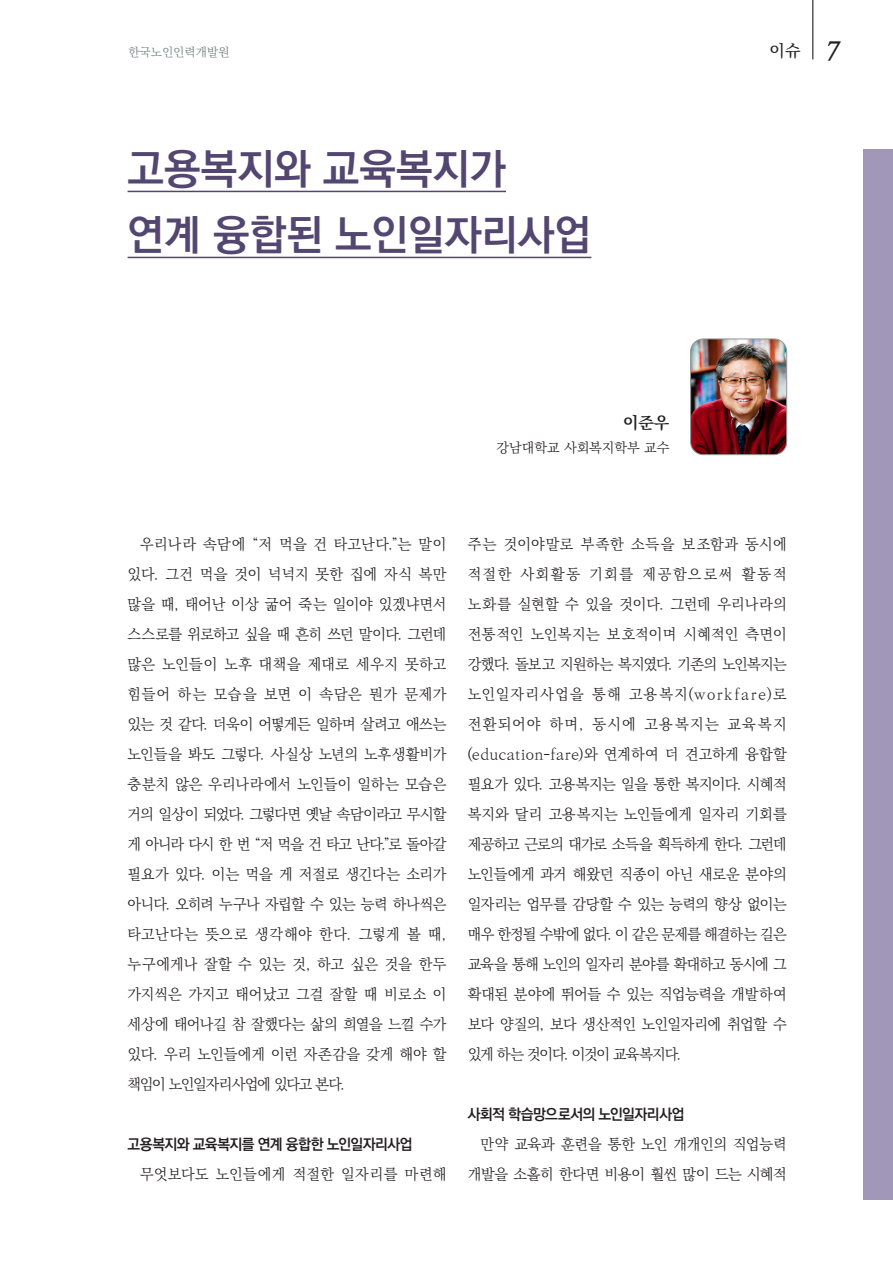
<style>
.page{position:relative;width:893px;height:1263px;background:#fff}
.page>*{position:absolute;margin:0;border:0;box-sizing:border-box;transform-origin:0 0}
.이슈-타이틀{font:42px "Ko Pub World Dotum PB";color:#534771}
.t1{font:16.5px "Ko Pub World Batang PB";color:#231f20}
.t2{font:16.5px "Ko Pub World Batang PM";color:#231f20}
.본문-구분밑단{font:15px/30px "Ko Pub World Batang PL";letter-spacing:-.015em;color:#231f20;text-align:justify}
.본문{font:15px/30px "Ko Pub World Batang PL";letter-spacing:-.025em;color:#231f20;text-align:justify}
.구분본문{font:15px "Ko Pub World Dotum PB";letter-spacing:-.03em;color:#231f20}
.본문-구분밑단-2{font:15px "Ko Pub World Batang PL";letter-spacing:.025em;color:#231f20}
.t3{font:13.5px "Ko Pub World Batang PL";color:#231f20}
.t4{font:12px "Ko Pub World Batang PL";color:#76787b}
.s1{font-family:"Ko Pub World Batang PB";font-style:italic;font-size:24.6px}
</style>
<div class="page">
<div style="left:863px;top:149px;width:30px;height:1050px;background:#a097b9"></div>
<hr style="left:128px;top:191px;width:378px;height:1px;background:#534771">
<hr style="left:128px;top:257px;width:463px;height:1px;background:#534771">
<img style="left:691px;top:339px;width:96px;height:116px">
<div style="left:690px;top:339px;width:97px;height:116px;border:1px solid #939598;border-radius:13px"></div>
<hr style="left:812px;top:0;width:1px;height:59px;background:#231f20">
<p class="t4" style="left:128px;top:43px;width:103px">한국노인인력개발원</p>
<p class="t2" style="left:770px;top:39px;width:78px">이슈 <span class="s1">7</span></p>
<p class="이슈-타이틀" style="left:128px;top:139px;width:380px">고용복지와 교육복지가</p>
<p class="이슈-타이틀" style="left:128px;top:205px;width:465px">연계 융합된 노인일자리사업</p>
<p class="t1" style="left:623px;top:411px;width:48px">이준우</p>
<p class="t3" style="left:497px;top:438px;width:174px">강남대학교 사회복지학부 교수</p>
<p class="본문" style="left:128px;top:529px;width:320px;text-indent:13px">우리나라 속담에 “저 먹을 건 타고난다.”는 말이 있다. 그건 먹을 것이 넉넉지 못한 집에 자식 복만 많을 때, 태어난 이상 굶어 죽는 일이야 있겠냐면서 스스로를 위로하고 싶을 때 흔히 쓰던 말이다. 그런데 많은 노인들이 노후 대책을 제대로 세우지 못하고 힘들어 하는 모습을 보면 이 속담은 뭔가 문제가 있는 것 같다. 더욱이 어떻게든 일하며 살려고 애쓰는 노인들을 봐도 그렇다. 사실상 노년의 노후생활비가 충분치 않은 우리나라에서 노인들이 일하는 모습은 거의 일상이 되었다. 그렇다면 옛날 속담이라고 무시할 게 아니라 다시 한 번 “저 먹을 건 타고 난다.”로 돌아갈 필요가 있다. 이는 먹을 게 저절로 생긴다는 소리가 아니다. 오히려 누구나 자립할 수 있는 능력 하나씩은 타고난다는 뜻으로 생각해야 한다. 그렇게 볼 때, 누구에게나 잘할 수 있는 것, 하고 싶은 것을 한두 가지씩은 가지고 태어났고 그걸 잘할 때 비로소 이 세상에 태어나길 참 잘했다는 삶의 희열을 느낄 수가 있다. 우리 노인들에게 이런 자존감을 갖게 해야 할 책임이 노인일자리사업에 있다고 본다.</p>
<p class="구분본문" style="left:128px;top:1133px;width:287px">고용복지와 교육복지를 연계 융합한 노인일자리사업</p>
<p class="본문-구분밑단-2" style="left:140px;top:1163px;width:308px">무엇보다도 노인들에게 적절한 일자리를 마련해</p>
<p class="본문-구분밑단" style="left:468px;top:529px;width:320px">주는 것이야말로 부족한 소득을 보조함과 동시에 적절한 사회활동 기회를 제공함으로써 활동적 노화를 실현할 수 있을 것이다. 그런데 우리나라의 전통적인 노인복지는 보호적이며 시혜적인 측면이 강했다. 돌보고 지원하는 복지였다. 기존의 노인복지는 노인일자리사업을 통해 고용복지(workfare)로 전환되어야 하며, 동시에 고용복지는 교육복지 (education-fare)와 연계하여 더 견고하게 융합할 필요가 있다. 고용복지는 일을 통한 복지이다. 시혜적 복지와 달리 고용복지는 노인들에게 일자리 기회를 제공하고 근로의 대가로 소득을 획득하게 한다. 그런데 노인들에게 과거 해왔던 직종이 아닌 새로운 분야의 일자리는 업무를 감당할 수 있는 능력의 향상 없이는 매우 한정될 수밖에 없다. 이 같은 문제를 해결하는 길은 교육을 통해 노인의 일자리 분야를 확대하고 동시에 그 확대된 분야에 뛰어들 수 있는 직업능력을 개발하여 보다 양질의, 보다 생산적인 노인일자리에 취업할 수 있게 하는 것이다. 이것이 교육복지다.</p>
<p class="구분본문" style="left:468px;top:1103px;width:218px">사회적 학습망으로서의 노인일자리사업</p>
<p class="본문-구분밑단" style="left:468px;top:1129px;width:320px;text-align:right">만약 교육과 훈련을 통한 노인 개개인의 직업능력 개발을 소홀히 한다면 비용이 훨씬 많이 드는 시혜적</p>
</div>
